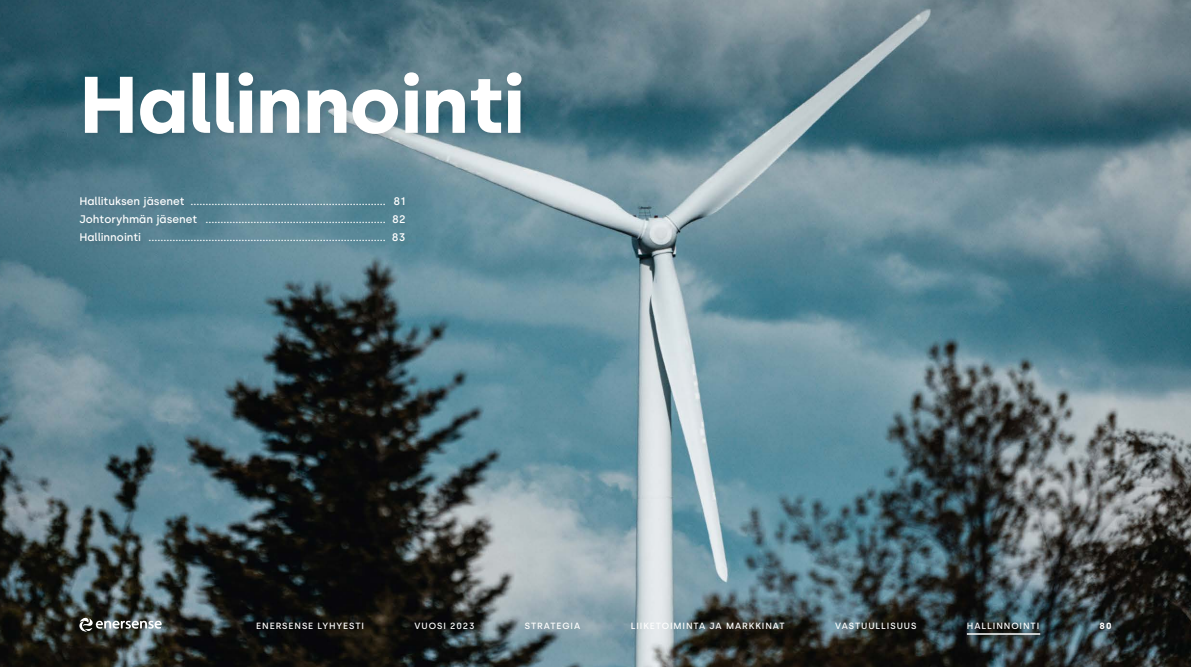
<style>
.page{position:relative;width:1191px;height:667px;background:#fff}
.page>*{position:absolute;margin:0;border:0;box-sizing:border-box;transform-origin:0 0}
.t1{font:700 80px "Silka";letter-spacing:-.01em;color:#fff}
.t2{font:500 11px/18px "Silka";color:#fff;text-align:justify}
.t3{font:500 9px "Silka";letter-spacing:.1em;color:#fff}
.t4{font:700 9px "Silka";color:#fff}
</style>
<div class="page">
<img style="left:0;top:0;width:1191px;height:666px">
<div style="left:78px;top:70px;width:451px;height:179px;background:#000;opacity:.1"></div>
<svg style="left:78px;top:617px;width:84px;height:14px"></svg>
<hr style="left:967px;top:632px;width:73px;height:2px;background:#fff">
<h1 class="t1" style="left:79px;top:57px;width:446px">Hallinnointi</h1>
<p class="t2" style="left:79px;top:192px;width:327px">Hallituksen jäsenet ................................................................. 81<br>Johtoryhmän jäsenet ............................................................ 82<br>Hallinnointi ............................................................................... 83</p>
<p class="t3" style="left:256px;top:620px;width:109px">ENERSENSE LYHYESTI</p>
<p class="t3" style="left:414px;top:620px;width:61px">VUOSI 2023</p>
<p class="t3" style="left:525px;top:620px;width:57px">STRATEGIA</p>
<p class="t3" style="left:630px;top:620px;width:156px">LIIKETOIMINTA JA MARKKINAT</p>
<p class="t3" style="left:835px;top:620px;width:83px">VASTUULLISUUS</p>
<p class="t3" style="left:967px;top:620px;width:74px">HALLINNOINTI</p>
<p class="t4" style="left:1099px;top:620px;width:13px">80</p>
</div>
